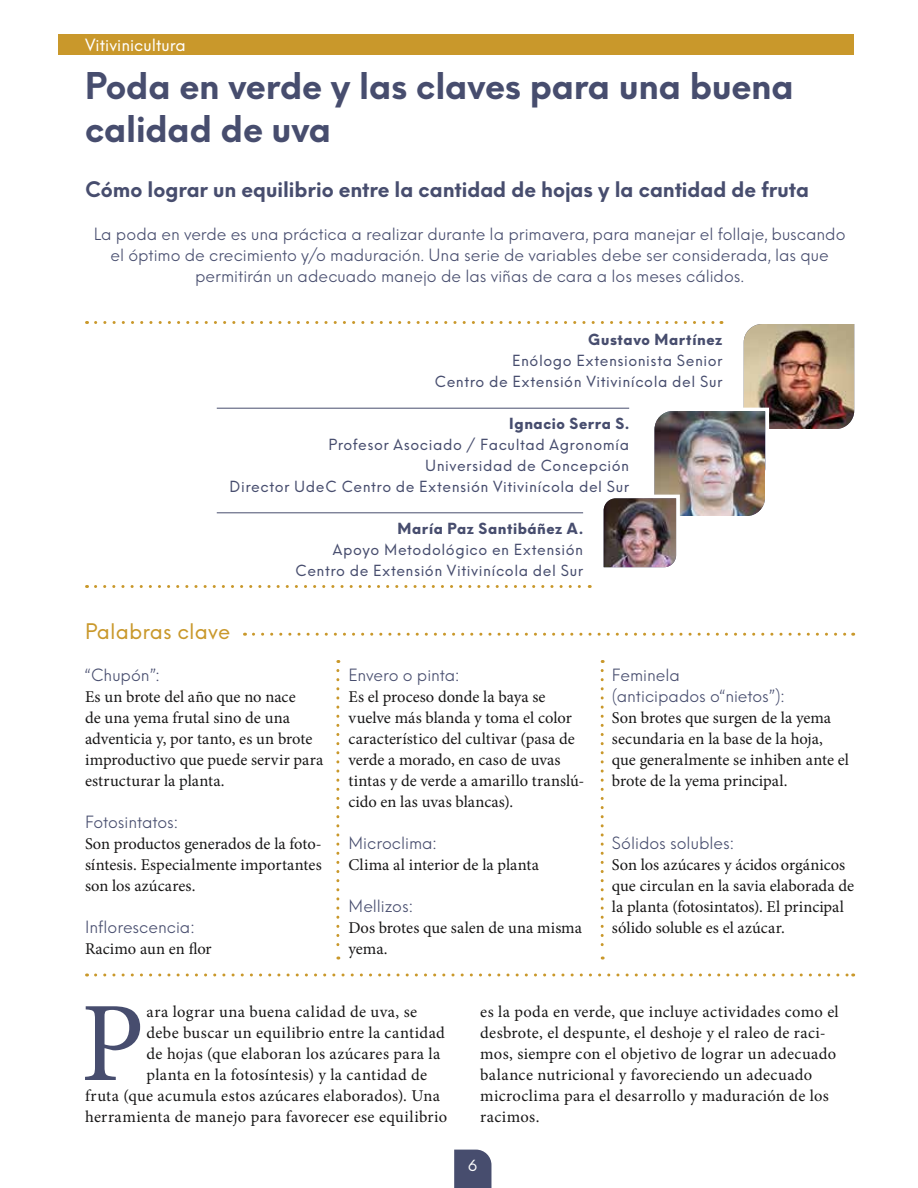
<style>
.page{position:relative;width:918px;height:1188px;background:#fff}
.page>*{position:absolute;margin:0;border:0;box-sizing:border-box;transform-origin:0 0}
.t1{font:113.4px "Minion Pro";color:#474d6e}
.t2{font:700 36px/43.2px "Neue Hans Kendrick";letter-spacing:-.005em;color:#474d6e}
.t3{font:700 21px "Neue Hans Kendrick";letter-spacing:-.005em;color:#474d6e}
.t4{font:21px "Neue Hans Kendrick";letter-spacing:.005em;color:#c9982b}
.t5{font:16.5px/21px "Minion Pro";letter-spacing:.01em;color:#181717}
.t6{font:300 16.5px/21px "Neue Hans Kendrick";color:#474d6e;text-align:center}
.t7{font:16.5px "Neue Hans Kendrick";letter-spacing:.005em;color:#fff}
.t8{font:15px/21px "Neue Hans Kendrick";letter-spacing:.035em;color:#474d6e;text-align:right}
.t9{font:800 15px "Neue Hans Kendrick";letter-spacing:.035em;color:#474d6e}
.t10{font:15px "Neue Hans Kendrick";color:#fff}
</style>
<div class="page">
<svg style="left:454px;top:1150px;width:37px;height:38px"></svg>
<div style="left:58px;top:34px;width:796px;height:22px;background:#c9982b"></div>
<svg style="left:96px;top:585px;width:494px;height:3px"></svg>
<svg style="left:253px;top:633px;width:601px;height:3px"></svg>
<svg style="left:96px;top:974px;width:758px;height:2px"></svg>
<svg style="left:336px;top:670px;width:3px;height:290px"></svg>
<svg style="left:601px;top:670px;width:3px;height:290px"></svg>
<svg style="left:96px;top:321px;width:758px;height:246px"></svg>
<img style="left:604px;top:498px;width:72px;height:69px">
<p class="t7" style="left:85px;top:34px;width:103px">Vitivinicultura</p>
<h2 class="t2" style="left:85px;top:64px;width:710px">Poda en verde y las claves para una buena calidad de uva</h2>
<p class="t3" style="left:85px;top:175px;width:726px">Cómo lograr un equilibrio entre la cantidad de hojas y la cantidad de fruta</p>
<p class="t6" style="left:94px;top:224px;width:753px">La poda en verde es una práctica a realizar durante la primavera, para manejar el follaje, buscando el óptimo de crecimiento y/o maduración. Una serie de variables debe ser considerada, las que permitirán un adecuado manejo de las viñas de cara a los meses cálidos.</p>
<p class="t9" style="left:588px;top:329px;width:136px">Gustavo Martínez</p>
<p class="t8" style="left:435px;top:350px;width:289px">Enólogo Extensionista Senior<br>Centro de Extensión Vitivinícola del Sur</p>
<p class="t9" style="left:509px;top:413px;width:121px">Ignacio Serra S.</p>
<p class="t8" style="left:230px;top:434px;width:401px">Profesor Asociado / Facultad Agronomía<br>Universidad de Concepción<br>Director UdeC Centro de Extensión Vitivinícola del Sur</p>
<p class="t4" style="left:85px;top:618px;width:147px">Palabras clave</p>
<p class="t9" style="left:397px;top:518px;width:187px">María Paz Santibáñez A.</p>
<p class="t8" style="left:295px;top:539px;width:289px">Apoyo Metodológico en Extensión<br>Centro de Extensión Vitivinícola del Sur</p>
<p class="t6" style="left:85px;top:665px;width:77px">“Chupón”:</p>
<p class="t5" style="left:85px;top:686px;width:240px">Es un brote del año que no nace<br>de una yema frutal sino de una adventicia y, por tanto, es un brote improductivo que puede servir para estructurar la planta.</p>
<p class="t6" style="left:85px;top:812px;width:95px">Fotosintatos:</p>
<p class="t5" style="left:85px;top:833px;width:238px;text-align:justify">Son productos generados de la foto&shy;síntesis. Especialmente importantes son los azúcares.</p>
<p class="t6" style="left:85px;top:917px;width:111px">Inflorescencia:</p>
<p class="t5" style="left:85px;top:938px;width:128px">Racimo aun en flor</p>
<p class="t6" style="left:349px;top:665px;width:113px">Envero o pinta:</p>
<p class="t5" style="left:349px;top:686px;width:238px">Es el proceso donde la baya se vuelve más blanda y toma el color característico del cultivar (pasa de verde a morado, en caso de uvas tintas y de verde a amarillo translú&shy;cido en las uvas blancas).</p>
<p class="t6" style="left:349px;top:833px;width:90px">Microclima:</p>
<p class="t5" style="left:349px;top:854px;width:192px">Clima al interior de la planta</p>
<p class="t6" style="left:349px;top:896px;width:66px">Mellizos:</p>
<p class="t5" style="left:349px;top:917px;width:235px">Dos brotes que salen de una misma yema.</p>
<p class="t6" style="left:612px;top:665px;width:175px;text-align:left">Feminela<br>(anticipados o“nietos”):</p>
<p class="t5" style="left:612px;top:707px;width:239px">Son brotes que surgen de la yema secundaria en la base de la hoja, que generalmente se inhiben ante el brote de la yema principal.</p>
<p class="t6" style="left:612px;top:833px;width:124px">Sólidos solubles:</p>
<p class="t5" style="left:612px;top:854px;width:244px">Son los azúcares y ácidos orgánicos que circulan en la savia elaborada de la planta (fotosintatos). El principal sólido soluble es el azúcar.</p>
<h1 class="t1" style="left:80px;top:968px;width:65px">P</h1>
<p class="t5" style="left:147px;top:1001px;width:272px">ara lograr una buena calidad de uva, se</p>
<p class="t5" style="left:147px;top:1022px;width:300px">debe buscar un equilibrio entre la cantidad</p>
<p class="t5" style="left:147px;top:1043px;width:295px">de hojas (que elaboran los azúcares para la</p>
<p class="t5" style="left:147px;top:1064px;width:282px">planta en la fotosíntesis) y la cantidad de</p>
<p class="t5" style="left:85px;top:1085px;width:356px">fruta (que acumula estos azúcares elaborados). Una</p>
<p class="t5" style="left:85px;top:1106px;width:364px">herramienta de manejo para favorecer ese equilibrio</p>
<p class="t5" style="left:480px;top:1001px;width:360px">es la poda en verde, que incluye actividades como el desbrote, el despunte, el deshoje y el raleo de raci&shy;mos, siempre con el objetivo de lograr un adecuado balance nutricional y favoreciendo un adecuado microclima para el desarrollo y maduración de los racimos.</p>
<p class="t10" style="left:468px;top:1156px;width:11px">6</p>
</div>
